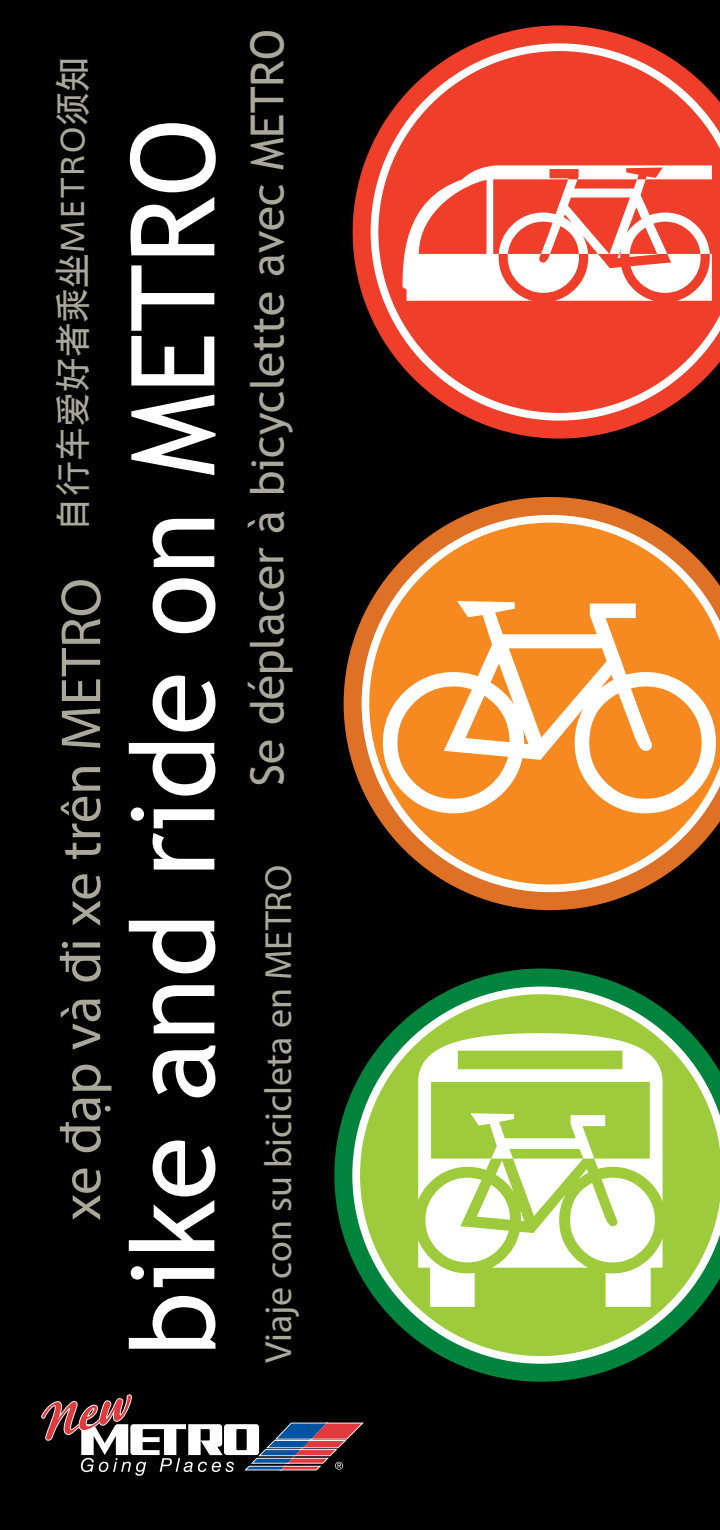
<style>
.page{position:relative;width:720px;height:1530px;background:#000}
.page>*{position:absolute;margin:0;border:0;box-sizing:border-box;transform-origin:0 0}
.t1{font:116px "Trebuchet MS";color:#fff}
.t2{font:57px "Myriad Pro";color:#a9a89b}
.t3{font:45.5px "Trebuchet MS";color:#a9a89b}
.t4{font:38px "Myriad Pro";color:#a9a89b}
.t5{font:34.75px "SIL Hei Med Jian";color:#a9a89b}
</style>
<div class="page">
<svg style="left:334px;top:969px;width:292px;height:413px"></svg>
<svg style="left:352px;top:987px;width:368px;height:377px"></svg>
<svg style="left:418px;top:1033px;width:245px;height:274px"></svg>
<svg style="left:344px;top:497px;width:291px;height:413px"></svg>
<svg style="left:362px;top:515px;width:358px;height:377px"></svg>
<svg style="left:383px;top:601px;width:333px;height:212px;fill:#f6891f"></svg>
<svg style="left:353px;top:25px;width:290px;height:414px"></svg>
<svg style="left:371px;top:43px;width:349px;height:378px"></svg>
<svg style="left:402px;top:165px;width:310px;height:136px"></svg>
<svg style="left:41px;top:1394px;width:323px;height:82px"></svg>
<p class="t5" style="left:49px;top:531px;width:475px;rotate:-90deg">自行车爱好者乘坐METRO须知</p>
<p class="t2" style="left:46px;top:1221px;width:644px;rotate:-90deg">xe đạp và đi xe trên METRO</p>
<h1 class="t1" style="left:105px;top:1356px;width:1239px;rotate:-90deg">bike and ride on METRO</h1>
<p class="t3" style="left:241px;top:786px;width:758px;rotate:-90deg">Se déplacer à bicyclette avec METRO</p>
<p class="t4" style="left:255px;top:1363px;width:499px;rotate:-90deg">Viaje con su bicicleta en METRO</p>
</div>
